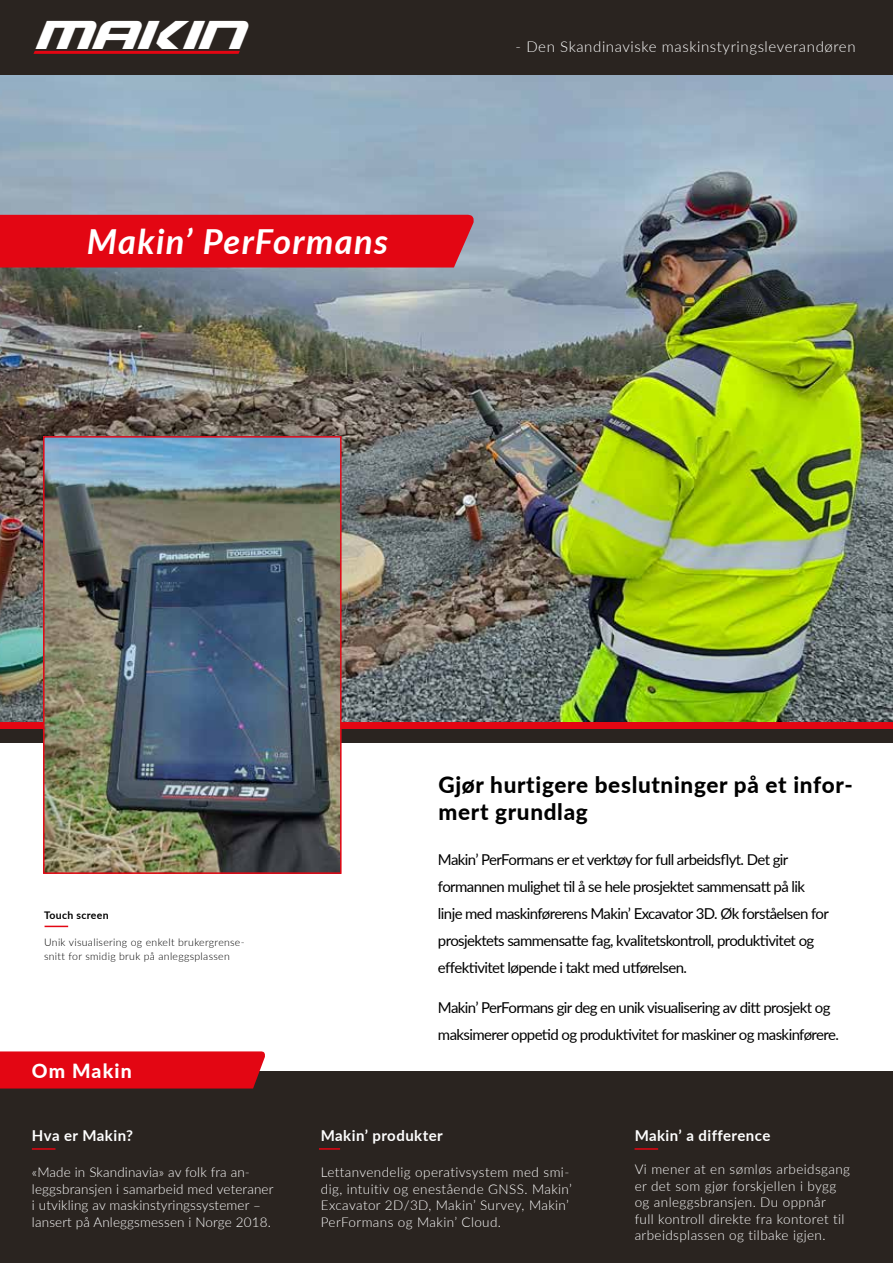
<style>
.page{position:relative;width:893px;height:1263px;background:#fff}
.page>*{position:absolute;margin:0;border:0;box-sizing:border-box;transform-origin:0 0}
.t1{font:italic 43.8px "Gunship";color:#fff}
.t2{font:italic 700 34.5px "Lato";letter-spacing:.04em;color:#fff}
.t3{font:800 22.5px/27px "Lato";letter-spacing:.03em;color:#000}
.t4{font:800 19.5px "Lato";letter-spacing:.06em;color:#fff}
.t5{font:15px/27px "Lato";letter-spacing:-.04em;color:#000}
.t6{font:300 15px "Lato";letter-spacing:.04em;color:#fff}
.t7{font:700 15px "Lato";letter-spacing:.03em;color:#fff}
.t8{font:300 13.5px/16.5px "Lato";letter-spacing:.03em;color:#fff}
.t9{font:300 13.5px/16.5px "Lato";letter-spacing:.01em;color:#fff}
.t10{font:300 10.5px/13.5px "Lato";letter-spacing:.03em;color:#000}
.t11{font:700 10.5px "Lato";letter-spacing:.03em;color:#000}
</style>
<div class="page">
<img style="left:0;top:75px;width:893px;height:647px">
<div style="left:0;top:0;width:893px;height:75px;background:#2a2420"></div>
<svg style="left:33px;top:51px;width:207px;height:3px"></svg>
<div style="left:0;top:728px;width:893px;height:14px;background:#2a2420"></div>
<div style="left:0;top:722px;width:893px;height:7px;background:#e30613"></div>
<div style="left:0;top:1071px;width:893px;height:192px;background:#2a2420"></div>
<div style="left:0;top:1051px;width:265px;height:37px;background:#e30613"></div>
<hr style="left:32px;top:1148px;width:23px;height:2px;background:#e30613">
<div style="left:0;top:215px;width:475px;height:52px;background:#e30613"></div>
<svg style="left:45px;top:926px;width:23px;height:1px"></svg>
<img style="left:46px;top:439px;width:293px;height:432px">
<div style="left:43px;top:436px;width:299px;height:438px;border:2px solid #e30613"></div>
<hr style="left:634px;top:1148px;width:24px;height:2px;background:#e30613">
<hr style="left:319px;top:1148px;width:21px;height:2px;background:#e30613">
<h1 class="t1" style="left:33px;top:9px;width:210px">MAKIN</h1>
<h2 class="t2" style="left:87px;top:216px;width:303px">Makin’ PerFormans</h2>
<p class="t6" style="left:516px;top:36px;width:342px">- Den Skandinaviske maskinstyringsleverandøren</p>
<p class="t11" style="left:44px;top:908px;width:66px">Touch screen</p>
<p class="t10" style="left:44px;top:935px;width:202px">Unik visualisering og enkelt brukergrense&shy;snitt for smidig bruk på anleggsplassen</p>
<h3 class="t4" style="left:32px;top:1056px;width:101px">Om Makin</h3>
<h3 class="t3" style="left:438px;top:770px;width:416px">Gjør hurtigere beslutninger på et infor&shy;mert grundlag</h3>
<p class="t5" style="left:438px;top:845px;width:392px">Makin’ PerFormans er et verktøy for full arbeidsflyt. Det gir formannen mulighet til å se hele prosjektet sammensatt på lik linje med maskinførerens Makin’ Excavator 3D. Øk forståelsen for prosjektets sammensatte fag, kvalitetskontroll, produktivitet og effektivitet løpende i takt med utførelsen.</p>
<p class="t5" style="left:438px;top:994px;width:402px">Makin’ PerFormans gir deg en unik visualisering av ditt prosjekt og maksimerer oppetid og produktivitet for maskiner og maskinførere.</p>
<p class="t7" style="left:32px;top:1125px;width:103px">Hva er Makin?</p>
<p class="t9" style="left:32px;top:1164px;width:243px">«Made in Skandinavia» av folk fra an&shy;leggsbransjen i samarbeid med veteraner i utvikling av maskinstyringssystemer – lansert på Anleggsmessen i Norge 2018.</p>
<p class="t7" style="left:321px;top:1125px;width:123px">Makin’ produkter</p>
<p class="t8" style="left:321px;top:1164px;width:253px">Lettanvendelig operativsystem med smi&shy;dig, intuitiv og enestående GNSS. Makin’ Excavator 2D/3D, Makin’ Survey, Makin’ PerFormans og Makin’ Cloud.</p>
<p class="t7" style="left:635px;top:1124px;width:137px">Makin’ a difference</p>
<p class="t8" style="left:635px;top:1160px;width:217px">Vi mener at en sømløs arbeidsgang er det som gjør forskjellen i bygg og anleggsbransjen. Du oppnår<br>full kontroll direkte fra kontoret til arbeidsplassen og tilbake igjen.</p>
</div>
